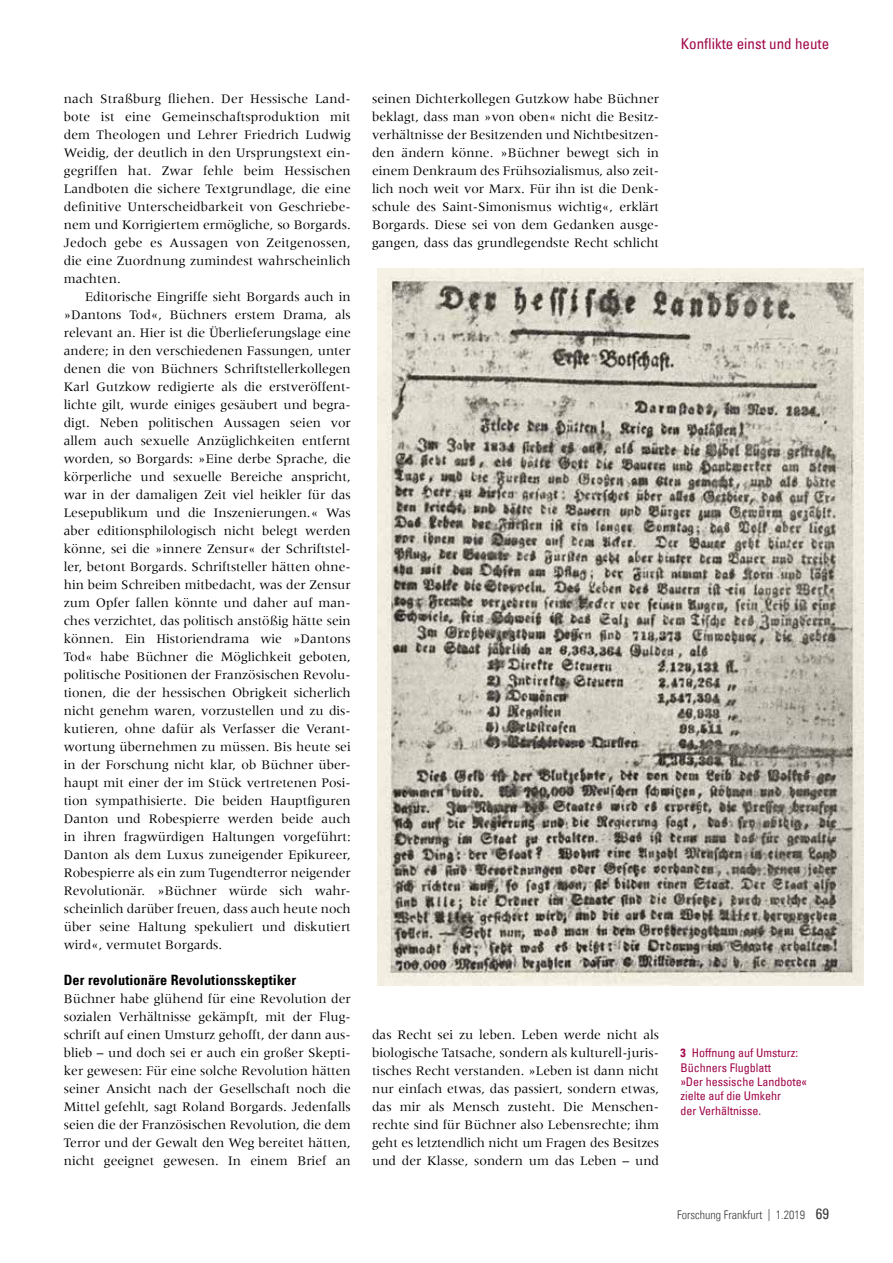
<style>
.page{position:relative;width:893px;height:1263px;background:#fff}
.page>*{position:absolute;margin:0;border:0;box-sizing:border-box;transform-origin:0 0}
.t1{font:condensed 15px "Univers Com 57";color:#9f0649}
.t2{font:14.25px "Univers Com 67 Bold Cond";letter-spacing:.01em;color:#000}
.t3{font:13.5px/18px "Meridien";color:#000;text-align:justify}
.t4{font:condensed 12px/14.4px "Univers Com 57";color:#9f0649}
.t5{font:12px "Univers Com 47 Light Cond";color:#3c3c3b}
.s1{font-family:"Univers Com 67 Bold Cond";font-stretch:normal}
.s2{font-family:"Univers Com 57";font-stretch:condensed;font-size:15px}
</style>
<div class="page">
<img style="left:377px;top:269px;width:486px;height:716px">
<p class="t3" style="left:64px;top:90px;width:289px">nach Straßburg fliehen. Der Hessische Land&shy;bote ist eine Gemeinschaftsproduktion mit dem Theologen und Lehrer Friedrich Ludwig Weidig, der deutlich in den Ursprungstext ein&shy;gegriffen hat. Zwar fehle beim Hessischen Landboten die sichere Textgrundlage, die eine definitive Unterscheidbarkeit von Geschriebe&shy;nem und Korrigiertem ermögliche, so Borgards.<br>Jedoch gebe es Aussagen von Zeitgenossen, die eine Zuordnung zumindest wahrscheinlich machten.</p>
<p class="t3" style="left:64px;top:288px;width:289px;text-indent:21px">Editorische Eingriffe sieht Borgards auch in »Dantons Tod«, Büchners erstem Drama, als relevant an. Hier ist die Überlieferungslage eine andere; in den verschiedenen Fassungen, unter denen die von Büchners Schriftstellerkollegen Karl Gutzkow redigierte als die erstveröffent&shy;lichte gilt, wurde einiges gesäubert und begra&shy;digt. Neben politischen Aussagen seien vor allem auch sexuelle Anzüglichkeiten entfernt worden, so Borgards: »Eine derbe Sprache, die körperliche und sexuelle Bereiche anspricht, war in der damaligen Zeit viel heikler für das Lesepublikum und die Inszenierungen.« Was aber editionsphilologisch nicht belegt werden könne, sei die »innere Zensur« der Schriftstel&shy;ler, betont Borgards. Schriftsteller hätten ohne&shy;hin beim Schreiben mitbedacht, was der Zensur zum Opfer fallen könnte und daher auf man&shy;ches verzichtet, das politisch anstößig hätte sein können. Ein Historiendrama wie »Dantons Tod« habe Büchner die Möglichkeit geboten, politische Positionen der Französischen Revolu&shy;tionen, die der hessischen Obrigkeit sicherlich nicht genehm waren, vorzustellen und zu dis&shy;kutieren, ohne dafür als Verfasser die Verant&shy;wortung übernehmen zu müssen. Bis heute sei in der Forschung nicht klar, ob Büchner über&shy;haupt mit einer der im Stück vertretenen Posi&shy;tion sympathisierte. Die beiden Hauptfiguren Danton und Robespierre werden beide auch in ihren fragwürdigen Haltungen vorgeführt:<br>Danton als dem Luxus zuneigender Epikureer, Robespierre als ein zum Tugendterror neigender Revolutionär. »Büchner würde sich wahr&shy;scheinlich darüber freuen, dass auch heute noch über seine Haltung spekuliert und diskutiert wird«, vermutet Borgards.</p>
<p class="t2" style="left:64px;top:971px;width:234px">Der revolutionäre Revolutionsskeptiker</p>
<p class="t3" style="left:64px;top:990px;width:289px">Büchner habe glühend für eine Revolution der sozialen Verhältnisse gekämpft, mit der Flug&shy;schrift auf einen Umsturz gehofft, der dann aus&shy;blieb – und doch sei er auch ein großer Skepti&shy;ker gewesen: Für eine solche Revolution hätten seiner Ansicht nach der Gesellschaft noch die Mittel gefehlt, sagt Roland Borgards. Jedenfalls seien die der Französischen Revolution, die dem Terror und der Gewalt den Weg bereitet hätten, nicht geeignet gewesen. In einem Brief an</p>
<p class="t3" style="left:372px;top:90px;width:289px">seinen Dichterkollegen Gutzkow habe Büchner beklagt, dass man »von oben« nicht die Besitz&shy;verhältnisse der Besitzenden und Nichtbesitzen&shy;den ändern könne. »Büchner bewegt sich in einem Denkraum des Frühsozialismus, also zeit&shy;lich noch weit vor Marx. Für ihn ist die Denk&shy;schule des Saint-Simonismus wichtig«, erklärt Borgards. Diese sei von dem Gedanken ausge&shy;gangen, dass das grundlegendste Recht schlicht</p>
<p class="t1" style="left:681px;top:34px;width:150px">Konflikte einst und heute</p>
<p class="t3" style="left:372px;top:1026px;width:289px">das Recht sei zu leben. Leben werde nicht als biologische Tatsache, sondern als kulturell-juris&shy;tisches Recht verstanden. »Leben ist dann nicht nur einfach etwas, das passiert, sondern etwas, das mir als Mensch zusteht. Die Menschen&shy;rechte sind für Büchner also Lebensrechte; ihm geht es letztendlich nicht um Fragen des Besitzes und der Klasse, sondern um das Leben – und</p>
<p class="t4" style="left:680px;top:1045px;width:128px"><span class="s1">3</span> Hoffnung auf Umsturz:<br>Büchners Flugblatt<br>»Der hessische Landbote« zielte auf die Umkehr<br>der Verhältnisse.</p>
<p class="t5" style="left:677px;top:1208px;width:153px">Forschung Frankfurt | 1.2019 <span class="s2">69</span></p>
</div>
